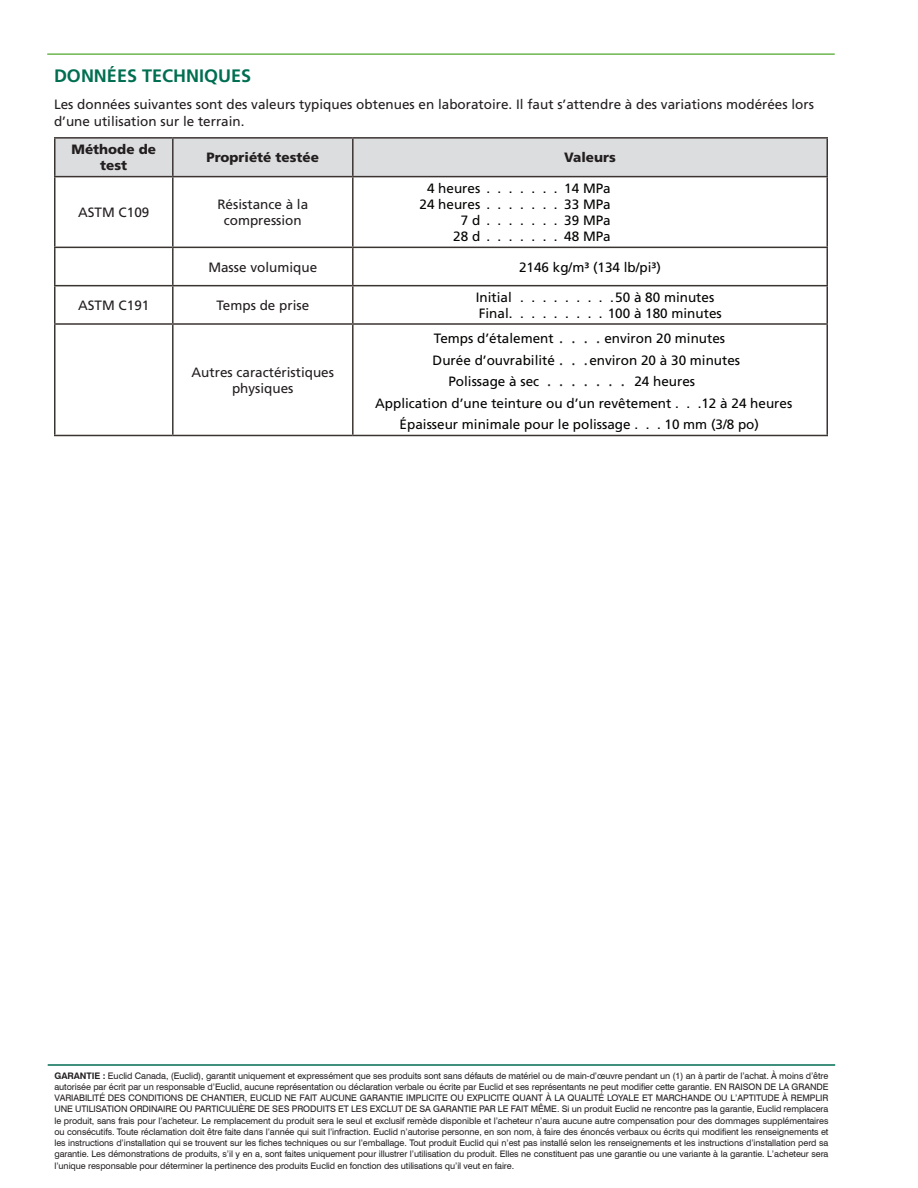
<style>
.page{position:relative;width:918px;height:1188px;background:#fff}
.page>*{position:absolute;margin:0;border:0;box-sizing:border-box;transform-origin:0 0}
.Dark_Green_Subheadin{font:700 18px "Frutiger LT Std";color:#006e51}
.t1{font:13.5px "Frutiger LT Std";color:#040503}
.Body_Copy{font:13.5px/16.2px "Frutiger LT Std";color:#231f20;text-align:center}
.t2{font:900 13.5px/16.2px "Frutiger LT Std";color:#231f20;text-align:center}
.t3{font:9px/11.2px "Swiss 721 BT";letter-spacing:-.01em;color:#231f20;text-align:justify}
.s1{font-family:"Minion Pro";font-size:18px;color:#231f20}
.s2{font-weight:700}
</style>
<div class="page">
<hr style="left:47px;top:53px;width:788px;height:2px;background:#6db650">
<div style="left:56px;top:139px;width:770px;height:37px;background:#dcdddf"></div>
<hr style="left:54px;top:137px;width:119px;height:2px;background:#3b3532">
<hr style="left:54px;top:139px;width:2px;height:37px;background:#3b3532">
<hr style="left:173px;top:137px;width:180px;height:2px;background:#3b3532">
<hr style="left:172px;top:139px;width:2px;height:37px;background:#3b3532">
<hr style="left:353px;top:137px;width:475px;height:2px;background:#3b3532">
<hr style="left:352px;top:139px;width:2px;height:37px;background:#3b3532">
<hr style="left:826px;top:139px;width:2px;height:37px;background:#3b3532">
<hr style="left:54px;top:176px;width:119px;height:1px;background:#3b3532">
<hr style="left:54px;top:177px;width:2px;height:70px;background:#3b3532">
<hr style="left:173px;top:176px;width:180px;height:1px;background:#3b3532">
<hr style="left:172px;top:177px;width:2px;height:70px;background:#3b3532">
<hr style="left:353px;top:176px;width:475px;height:1px;background:#3b3532">
<hr style="left:352px;top:177px;width:2px;height:70px;background:#3b3532">
<hr style="left:826px;top:177px;width:2px;height:70px;background:#3b3532">
<hr style="left:54px;top:247px;width:119px;height:1px;background:#3b3532">
<hr style="left:54px;top:248px;width:2px;height:37px;background:#3b3532">
<hr style="left:173px;top:247px;width:180px;height:1px;background:#3b3532">
<hr style="left:172px;top:248px;width:2px;height:37px;background:#3b3532">
<hr style="left:353px;top:247px;width:475px;height:1px;background:#3b3532">
<hr style="left:352px;top:248px;width:2px;height:37px;background:#3b3532">
<hr style="left:826px;top:248px;width:2px;height:37px;background:#3b3532">
<hr style="left:54px;top:285px;width:119px;height:1px;background:#3b3532">
<hr style="left:54px;top:286px;width:2px;height:37px;background:#3b3532">
<hr style="left:173px;top:285px;width:180px;height:1px;background:#3b3532">
<hr style="left:172px;top:286px;width:2px;height:37px;background:#3b3532">
<hr style="left:353px;top:285px;width:475px;height:1px;background:#3b3532">
<hr style="left:352px;top:286px;width:2px;height:37px;background:#3b3532">
<hr style="left:826px;top:286px;width:2px;height:37px;background:#3b3532">
<hr style="left:54px;top:323px;width:119px;height:2px;background:#3b3532">
<hr style="left:54px;top:325px;width:2px;height:110px;background:#3b3532">
<hr style="left:173px;top:323px;width:180px;height:2px;background:#3b3532">
<hr style="left:172px;top:325px;width:2px;height:110px;background:#3b3532">
<hr style="left:353px;top:323px;width:475px;height:2px;background:#3b3532">
<hr style="left:352px;top:325px;width:2px;height:110px;background:#3b3532">
<hr style="left:826px;top:325px;width:2px;height:110px;background:#3b3532">
<hr style="left:54px;top:435px;width:119px;height:1px;background:#3b3532">
<hr style="left:173px;top:435px;width:180px;height:1px;background:#3b3532">
<hr style="left:353px;top:435px;width:475px;height:1px;background:#3b3532">
<hr style="left:48px;top:1064px;width:787px;height:2px;background:#006e53">
<p class="Dark_Green_Subheadin" style="left:54px;top:65px;width:199px">DONNÉES TECHNIQUES</p>
<p class="Body_Copy" style="left:54px;top:96px;width:761px;text-align:left">Les données suivantes sont des valeurs typiques obtenues en laboratoire. Il faut s’attendre à des variations modérées lors d’une utilisation sur le terrain.</p>
<p class="t2" style="left:72px;top:141px;width:86px">Méthode de test</p>
<p class="t2" style="left:206px;top:149px;width:114px">Propriété testée</p>
<p class="t2" style="left:564px;top:149px;width:53px">Valeurs</p>
<p class="Body_Copy" style="left:78px;top:204px;width:73px">ASTM C109</p>
<p class="Body_Copy" style="left:217px;top:196px;width:92px">Résistance à la compression</p>
<p class="t1" style="left:427px;top:180px;width:185px">4 heures . . . . . . . 14 MPa</p>
<p class="t1" style="left:420px;top:196px;width:193px">24 heures . . . . . . . 33 MPa</p>
<p class="t1" style="left:461px;top:213px;width:152px">7 d.......39 MPa</p>
<p class="t1" style="left:453px;top:229px;width:159px">28 d.......48 MPa</p>
<p class="Body_Copy" style="left:208px;top:259px;width:110px">Masse volumique</p>
<p class="t1" style="left:519px;top:259px;width:143px">2146 kg/m³ (134 lb/pi³)</p>
<p class="Body_Copy" style="left:78px;top:297px;width:73px">ASTM C191</p>
<p class="Body_Copy" style="left:216px;top:297px;width:94px">Temps de prise</p>
<p class="Body_Copy" style="left:192px;top:364px;width:144px">Autres caractéristiques physiques</p>
<p class="t1" style="left:476px;top:289px;width:42px">Initial .........</p>
<p class="t1" style="left:615px;top:289px;width:101px">50 à 80 minutes</p>
<p class="t1" style="left:479px;top:305px;width:245px">Final . . . . . . . . . 100 à 180 minutes</p>
<p class="t1" style="left:434px;top:330px;width:293px">Temps d’étalement <span class="s1">. . . .</span> environ 20 minutes</p>
<p class="t1" style="left:433px;top:352px;width:309px">Durée d’ouvrabilité <span class="s1">. .</span> environ 20 à 30 minutes</p>
<p class="t1" style="left:448px;top:374px;width:248px">Polissage à sec <span class="s1">. . . . . . .</span> 24 heures</p>
<p class="t1" style="left:375px;top:395px;width:419px">Application d’une teinture ou d’un revêtement . . .12 à 24 heures</p>
<p class="t1" style="left:400px;top:417px;width:361px">Épaisseur minimale pour le polissage . . . 10 mm (3/8 po)</p>
<p class="t3" style="left:54px;top:1070px;width:776px"><span class="s2">GARANTIE :</span> Euclid Canada, (Euclid), garantit uniquement et expressément que ses produits sont sans défauts de matériel ou de main-d’œuvre pendant un (1) an à partir de l’achat. À moins d’être autorisée par écrit par un responsable d’Euclid, aucune représentation ou déclaration verbale ou écrite par Euclid et ses représentants ne peut modifier cette garantie. EN RAISON DE LA GRANDE VARIABILITÉ DES CONDITIONS DE CHANTIER, EUCLID NE FAIT AUCUNE GARANTIE IMPLICITE OU EXPLICITE QUANT À LA QUALITÉ LOYALE ET MARCHANDE OU L’APTITUDE À REMPLIR UNE UTILISATION ORDINAIRE OU PARTICULIÈRE DE SES PRODUITS ET LES EXCLUT DE SA GARANTIE PAR LE FAIT MÊME. Si un produit Euclid ne rencontre pas la garantie, Euclid remplacera le produit, sans frais pour l’acheteur. Le remplacement du produit sera le seul et exclusif remède disponible et l’acheteur n’aura aucune autre compensation pour des dommages supplémentaires ou consécutifs. Toute réclamation doit être faite dans l’année qui suit l’infraction. Euclid n’autorise personne, en son nom, à faire des énoncés verbaux ou écrits qui modifient les renseignements et les instructions d’installation qui se trouvent sur les fiches techniques ou sur l’emballage. Tout produit Euclid qui n’est pas installé selon les renseignements et les instructions d’installation perd sa garantie. Les démonstrations de produits, s’il y en a, sont faites uniquement pour illustrer l’utilisation du produit. Elles ne constituent pas une garantie ou une variante à la garantie. L’acheteur sera l’unique responsable pour déterminer la pertinence des produits Euclid en fonction des utilisations qu’il veut en faire.</p>
</div>
